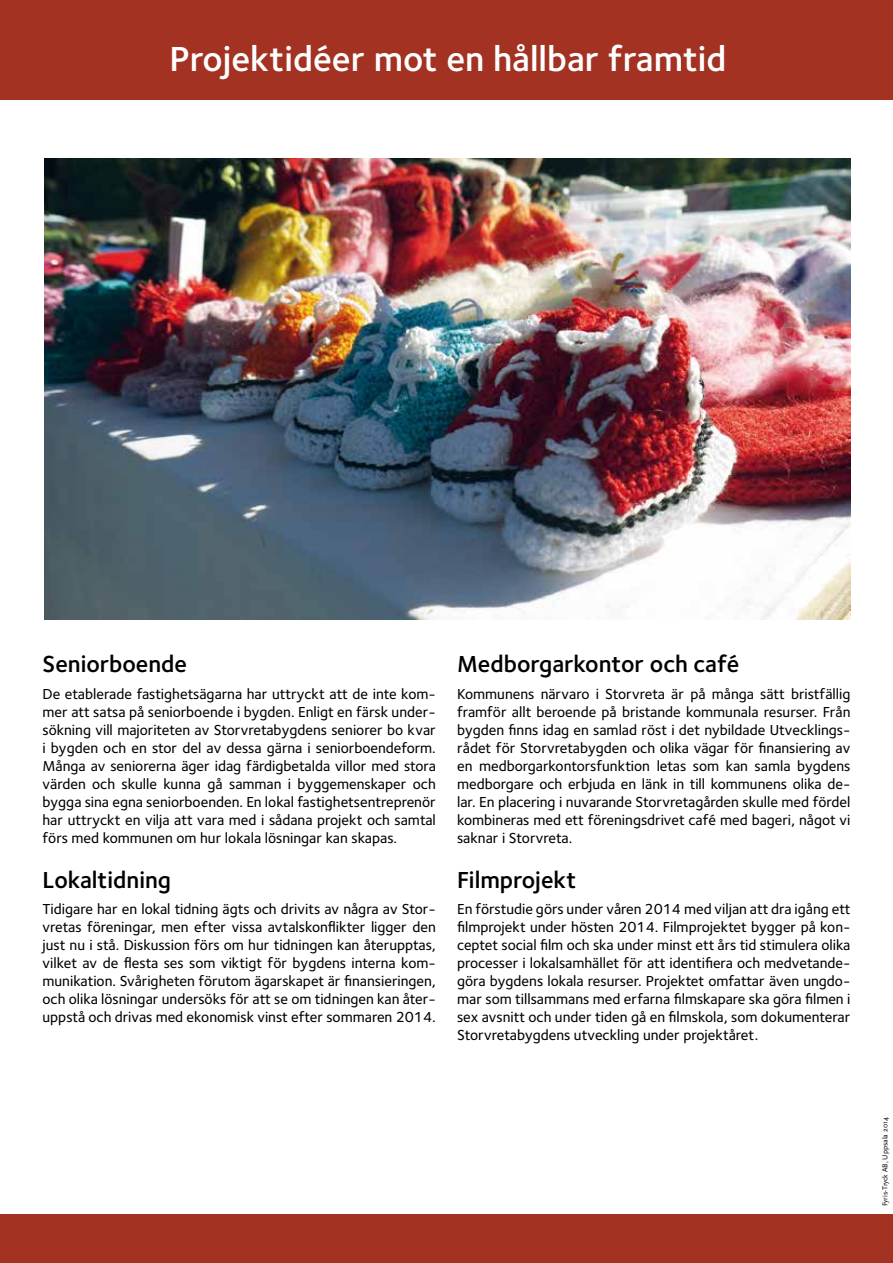
<style>
.page{position:relative;width:893px;height:1263px;background:#fff}
.page>*{position:absolute;margin:0;border:0;box-sizing:border-box;transform-origin:0 0}
.t1{font:600 36px "Foundry Sterling";color:#fff}
.t2{font:600 24px "Foundry Sterling";color:#000}
.t3{font:500 15px/18px "Foundry Sterling";color:#000;text-align:justify}
.t4{font:7.5px "Scala Sans";color:#000}
</style>
<div class="page">
<div style="left:0;top:0;width:893px;height:100px;background:#a33223"></div>
<div style="left:0;top:1214px;width:893px;height:49px;background:#a33223"></div>
<img style="left:44px;top:158px;width:807px;height:461px">
<h1 class="t1" style="left:170px;top:38px;width:558px">Projektidéer mot en hållbar framtid</h1>
<h2 class="t2" style="left:43px;top:650px;width:146px">Seniorboende</h2>
<p class="t3" style="left:43px;top:684px;width:395px">De etablerade fastighetsägarna har uttryckt att de inte kom&shy;mer att satsa på seniorboende i bygden. Enligt en färsk under&shy;sökning vill majoriteten av Storvretabygdens seniorer bo kvar i bygden och en stor del av dessa gärna i seniorboendeform.<br>Många av seniorerna äger idag färdigbetalda villor med stora värden och skulle kunna gå samman i byggemenskaper och bygga sina egna seniorboenden. En lokal fastighetsentreprenör har uttryckt en vilja att vara med i sådana projekt och samtal förs med kommunen om hur lokala lösningar kan skapas.</p>
<h2 class="t2" style="left:43px;top:865px;width:130px">Lokaltidning</h2>
<p class="t3" style="left:43px;top:900px;width:395px">Tidigare har en lokal tidning ägts och drivits av några av Stor&shy;vretas föreningar, men efter vissa avtalskonflikter ligger den just nu i stå. Diskussion förs om hur tidningen kan återupptas, vilket av de flesta ses som viktigt för bygdens interna kom&shy;munikation. Svårigheten förutom ägarskapet är finansieringen, och olika lösningar undersöks för att se om tidningen kan åter&shy;uppstå och drivas med ekonomisk vinst efter sommaren 2014.</p>
<h2 class="t2" style="left:457px;top:650px;width:284px">Medborgarkontor och café</h2>
<p class="t3" style="left:457px;top:684px;width:395px">Kommunens närvaro i Storvreta är på många sätt bristfällig framför allt beroende på bristande kommunala resurser. Från bygden finns idag en samlad röst i det nybildade Utvecklings&shy;rådet för Storvretabygden och olika vägar för finansiering av en medborgarkontorsfunktion letas som kan samla bygdens medborgare och erbjuda en länk in till kommunens olika de&shy;lar. En placering i nuvarande Storvretagården skulle med fördel kombineras med ett föreningsdrivet café med bageri, något vi saknar i Storvreta.</p>
<h2 class="t2" style="left:457px;top:865px;width:121px">Filmprojekt</h2>
<p class="t3" style="left:457px;top:900px;width:395px">En förstudie görs under våren 2014 med viljan att dra igång ett filmprojekt under hösten 2014. Filmprojektet bygger på kon&shy;ceptet social film och ska under minst ett års tid stimulera olika processer i lokalsamhället för att identifiera och medvetande&shy;göra bygdens lokala resurser. Projektet omfattar även ungdo&shy;mar som tillsammans med erfarna filmskapare ska göra filmen i sex avsnitt och under tiden gå en filmskola, som dokumenterar Storvretabygdens utveckling under projektåret.</p>
<p class="t4" style="left:881px;top:1206px;width:91px;rotate:-90deg">Fyris-Tryck AB, Uppsala 2014</p>
</div>
